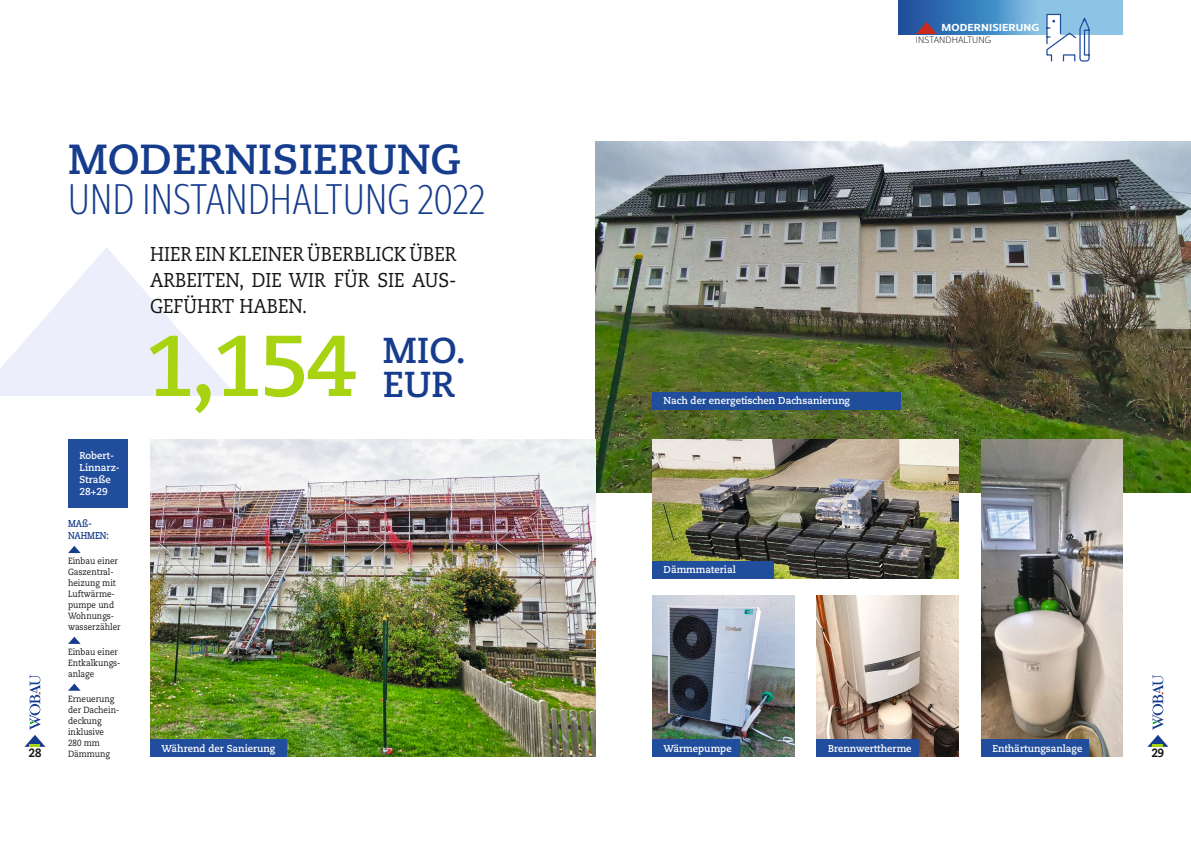
<style>
.page{position:relative;width:1191px;height:842px;background:#fff}
.page>*{position:absolute;margin:0;border:0;box-sizing:border-box;transform-origin:0 0}
.t1{font:700 86px "Caecilia LT Pro 75";color:#a7d311}
.t2{font:300 42px "Interval Next Cond";letter-spacing:.01em;color:#163c8d}
.t3{font:700 42px "Caecilia LT Pro 75";color:#163c8d}
.t4{font:700 36px/34px "Caecilia LT Pro 75";color:#163c8d}
.t5{font:20px/26px "Caecilia LT Pro 55 Roman";color:#131413;text-align:justify;scale:.9 1}
.t6{font:800 12px "Caecilia LT Pro 85";color:#131413;scale:.88 1}
.t7{font:700 10px/12px "Caecilia LT Pro 75";color:#fff;scale:.96 1}
.t8{font:700 10px "Interval Next Wide";letter-spacing:.01em;color:#fff}
.t9{font:700 10px/12px "Caecilia LT Pro 75";color:#163c8d;scale:.83 1}
.t10{font:9px/11px "Caecilia LT Pro 55 Roman";color:#131413;scale:.9 1}
.t11{font:9px "Interval Next Li";letter-spacing:.01em;color:#131413}
</style>
<div class="page">
<svg style="left:0;top:247px;width:236px;height:149px"></svg>
<img style="left:595px;top:142px;width:596px;height:350px">
<img style="left:652px;top:439px;width:306px;height:139px">
<img style="left:816px;top:595px;width:142px;height:162px">
<img style="left:150px;top:439px;width:445px;height:318px">
<svg style="left:899px;top:0;width:224px;height:34px;background:#5996ca"></svg>
<svg style="left:916px;top:22px;width:21px;height:12px"></svg>
<svg style="left:1045px;top:13px;width:45px;height:49px"></svg>
<svg style="left:24px;top:675px;width:21px;height:72px"></svg>
<svg style="left:1147px;top:675px;width:21px;height:72px"></svg>
<svg style="left:68px;top:546px;width:13px;height:7px"></svg>
<svg style="left:68px;top:637px;width:13px;height:7px"></svg>
<svg style="left:68px;top:683px;width:13px;height:8px"></svg>
<div style="left:68px;top:439px;width:60px;height:69px;background:#214d9d"></div>
<div style="left:150px;top:740px;width:136px;height:17px;background:#214d9d"></div>
<div style="left:652px;top:561px;width:122px;height:17px;background:#214d9d"></div>
<div style="left:652px;top:393px;width:248px;height:17px;background:#214d9d"></div>
<img style="left:652px;top:595px;width:142px;height:162px">
<img style="left:981px;top:439px;width:142px;height:318px">
<div style="left:652px;top:740px;width:88px;height:17px;background:#214d9d"></div>
<div style="left:816px;top:740px;width:102px;height:17px;background:#214d9d"></div>
<div style="left:981px;top:740px;width:108px;height:17px;background:#214d9d"></div>
<h2 class="t3" style="left:68px;top:131px;width:394px">MODERNISIERUNG</h2>
<h2 class="t2" style="left:68px;top:170px;width:418px">UND INSTANDHALTUNG 2022</h2>
<h3 class="t5" style="left:150px;top:240px;width:342px">HIER EIN KLEINER ÜBERBLICK ÜBER ARBEITEN, DIE WIR FÜR SIE AUS-GEFÜHRT HABEN.</h3>
<p class="t7" style="left:79px;top:449px;width:44px">Robert-<br>Linnarz-<br>Straße<br>28+29</p>
<h1 class="t1" style="left:145px;top:307px;width:213px">1,154</h1>
<h3 class="t4" style="left:383px;top:332px;width:85px">MIO.<br>EUR</h3>
<p class="t8" style="left:941px;top:20px;width:99px">MODERNISIERUNG</p>
<p class="t11" style="left:916px;top:34px;width:77px">INSTANDHALTUNG</p>
<p class="t7" style="left:663px;top:395px;width:196px">Nach der energetischen Dachsanierung</p>
<p class="t9" style="left:68px;top:517px;width:51px">MAß-<br>NAHMEN:</p>
<p class="t10" style="left:68px;top:555px;width:60px">Einbau einer<br>Gaszentral&shy;heizung mit<br>Luftwärme&shy;pumpe und<br>Wohnungs&shy;wasserzähler</p>
<p class="t10" style="left:68px;top:646px;width:60px">Einbau einer<br>Entkalkungs&shy;anlage</p>
<p class="t10" style="left:68px;top:693px;width:59px">Erneuerung der Dachein&shy;deckung inklusive<br>280 mm<br>Dämmung</p>
<p class="t7" style="left:663px;top:563px;width:77px">Dämmmaterial</p>
<p class="t7" style="left:162px;top:742px;width:120px">Während der Sanierung</p>
<p class="t7" style="left:663px;top:742px;width:72px">Wärmepumpe</p>
<p class="t7" style="left:828px;top:742px;width:89px">Brennwerttherme</p>
<p class="t7" style="left:992px;top:742px;width:95px">Enthärtungsanlage</p>
<h3 class="t6" style="left:29px;top:744px;width:16px">28</h3>
<h3 class="t6" style="left:1151px;top:744px;width:16px">29</h3>
</div>
